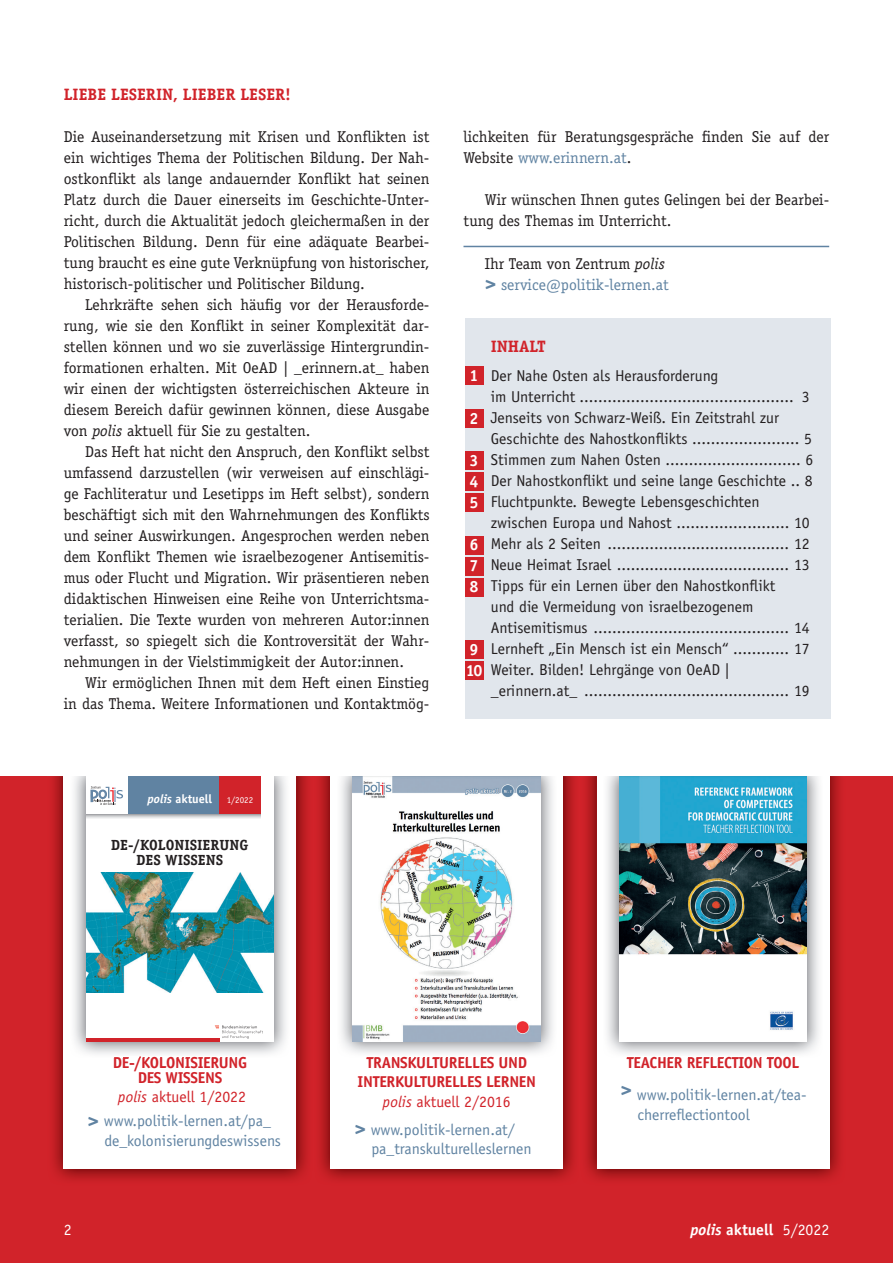
<style>
.page{position:relative;width:893px;height:1263px;background:#fff}
.page>*{position:absolute;margin:0;border:0;box-sizing:border-box;transform-origin:0 0}
.t1{font:700 16.5px "Officina Serif Std";color:#d1232a}
.t2{font:700 16.2px/21px "Officina Serif Std";color:#fff;text-align:justify}
.t3{font:15.75px/21px "Officina Serif Std";color:#231f20;text-align:justify}
.t4{font:15.75px/21px "Officina Sans Std";color:#231f20}
.t5{font:15.75px/23.7px "Officina Sans Std";color:#6083a2;text-align:center}
.t6{font:700 15.75px/19.5px "Officina Sans Std";letter-spacing:-.02em;color:#d1232a;text-align:center}
.t7{font:15.75px/21px "Officina Serif Std";color:#6083a2}
.t8{font:700 15.75px "Officina Sans Std";color:#fff}
.t9{font:15.75px "Officina Sans Std";color:#fff}
.t10{font:700 14.7px/14.4px "Officina Serif Std";color:#231f20;text-align:center}
.t11{font:700 12.3px "Officina Sans Std";color:#fff}
.s1{font-style:italic}
.s2{font-weight:400;font-size:9px}
.s3{color:#6083a2}
.s4{color:#231f20}
.s5{font-style:italic;color:#231f20}
.s6{font-weight:700;font-size:25.2px}
.s7{font-style:italic;color:#d1232a}
.s8{color:#d1232a}
.s9{font-family:"Officina Serif Std";font-weight:700;font-size:25.2px}
.s10{font-weight:400;font-style:italic}
.s11{font-weight:400}
.s12{font-weight:700;color:#d1232a}
</style>
<div class="page">
<div style="left:0;top:776px;width:893px;height:487px;background:#d1232a"></div>
<img style="left:53px;top:776px;width:254px;height:404px">
<div style="left:64px;top:757px;width:232px;height:412px;background:#fff"></div>
<img style="left:586px;top:776px;width:254px;height:404px">
<div style="left:597px;top:757px;width:232px;height:412px;background:#fff"></div>
<img style="left:320px;top:776px;width:254px;height:404px">
<div style="left:331px;top:757px;width:232px;height:412px;background:#fff"></div>
<img style="left:341px;top:776px;width:212px;height:281px">
<img style="left:367px;top:1057px;width:158px;height:1px">
<img style="left:353px;top:776px;width:188px;height:266px">
<img style="left:74px;top:776px;width:212px;height:278px">
<img style="left:114px;top:1056px;width:132px;height:2px">
<div style="left:86px;top:776px;width:188px;height:266px;background:#fff"></div>
<img style="left:86px;top:872px;width:188px;height:121px">
<svg style="left:215px;top:1025px;width:48px;height:14px"></svg>
<hr style="left:86px;top:1038px;width:133px;height:4px;background:#d1232a">
<div style="left:128px;top:776px;width:133px;height:38px;background:#6083a2"></div>
<div style="left:219px;top:776px;width:42px;height:38px;background:#d1232a"></div>
<svg style="left:91px;top:786px;width:32px;height:19px"></svg>
<img style="left:607px;top:776px;width:212px;height:282px">
<img style="left:627px;top:1057px;width:172px;height:1px">
<img style="left:619px;top:776px;width:188px;height:266px">
<hr style="left:463px;top:246px;width:366px;height:1px;background:#6083a2">
<div style="left:465px;top:319px;width:366px;height:400px;background:#e1e6ec"></div>
<div style="left:465px;top:367px;width:18px;height:18px;background:#d1232a"></div>
<div style="left:465px;top:409px;width:18px;height:19px;background:#d1232a"></div>
<div style="left:465px;top:451px;width:18px;height:19px;background:#d1232a"></div>
<div style="left:465px;top:473px;width:18px;height:18px;background:#d1232a"></div>
<div style="left:465px;top:494px;width:18px;height:18px;background:#d1232a"></div>
<div style="left:465px;top:536px;width:18px;height:18px;background:#d1232a"></div>
<div style="left:465px;top:557px;width:18px;height:18px;background:#d1232a"></div>
<div style="left:465px;top:578px;width:18px;height:18px;background:#d1232a"></div>
<div style="left:465px;top:640px;width:18px;height:19px;background:#d1232a"></div>
<div style="left:465px;top:661px;width:18px;height:19px;background:#d1232a"></div>
<p class="t1" style="left:64px;top:85px;width:229px">LIEBE LESERIN, LIEBER LESER!</p>
<p class="t3" style="left:64px;top:127px;width:367px">Die Auseinandersetzung mit Krisen und Konflikten ist ein wichtiges Thema der Politischen Bildung. Der Nah&shy;ostkonflikt als lange andauernder Konflikt hat seinen Platz durch die Dauer einerseits im Geschichte-Unter&shy;richt, durch die Aktualität jedoch gleichermaßen in der Politischen Bildung. Denn für eine adäquate Bearbei&shy;tung braucht es eine gute Verknüpfung von historischer, historisch-politischer und Politischer Bildung.</p>
<p class="t3" style="left:64px;top:295px;width:367px;text-indent:21px">Lehrkräfte sehen sich häufig vor der Herausforde&shy;rung, wie sie den Konflikt in seiner Komplexität dar&shy;stellen können und wo sie zuverlässige Hintergrundin&shy;formationen erhalten. Mit OeAD | _erinnern.at_ haben wir einen der wichtigsten österreichischen Akteure in diesem Bereich dafür gewinnen können, diese Ausgabe von <span class="s1">polis</span> aktuell für Sie zu gestalten.</p>
<p class="t3" style="left:64px;top:442px;width:367px;text-indent:21px">Das Heft hat nicht den Anspruch, den Konflikt selbst umfassend darzustellen (wir verweisen auf einschlägi&shy;ge Fachliteratur und Lesetipps im Heft selbst), sondern beschäftigt sich mit den Wahrnehmungen des Konflikts und seiner Auswirkungen. Angesprochen werden neben dem Konflikt Themen wie israelbezogener Antisemitis&shy;mus oder Flucht und Migration. Wir präsentieren neben didaktischen Hinweisen eine Reihe von Unterrichtsma&shy;terialien. Die Texte wurden von mehreren Autor:innen verfasst, so spiegelt sich die Kontroversität der Wahr&shy;nehmungen in der Vielstimmigkeit der Autor:innen.</p>
<p class="t3" style="left:64px;top:673px;width:367px;text-align:right">Wir ermöglichen Ihnen mit dem Heft einen Einstieg<br>in das Thema. Weitere Informationen und Kontaktmög-</p>
<p class="t11" style="left:148px;top:791px;width:107px"><span class="s1">polis</span> aktuell <span class="s2">1/2022</span></p>
<p class="t10" style="left:111px;top:838px;width:139px">DE-/KOLONISIERUNG<br>DES WISSENS</p>
<p class="t3" style="left:463px;top:127px;width:367px">lichkeiten für Beratungsgespräche finden Sie auf der<br>Website <span class="s3">www.erinnern.at</span>.</p>
<p class="t3" style="left:463px;top:190px;width:367px;text-indent:21px">Wir wünschen Ihnen gutes Gelingen bei der Bearbei&shy;tung des Themas im Unterricht.</p>
<p class="t7" style="left:485px;top:253px;width:186px"><span class="s4">Ihr Team von Zentrum</span> <span class="s5">polis </span><span class="s6">&gt;</span> service@politik-lernen.at</p>
<p class="t2" style="left:470px;top:365px;width:11px">1</p>
<p class="t2" style="left:470px;top:408px;width:11px">2</p>
<p class="t2" style="left:470px;top:450px;width:11px">3<br>4<br>5</p>
<p class="t2" style="left:470px;top:534px;width:11px">6<br>7<br>8</p>
<p class="t2" style="left:466px;top:639px;width:18px">9<br>10</p>
<p class="t1" style="left:491px;top:336px;width:57px">INHALT</p>
<p class="t4" style="left:491px;top:366px;width:324px">Der Nahe Osten als Herausforderung<br>im Unterricht .............................................. 3<br>Jenseits von Schwarz-Weiß. Ein Zeitstrahl zur Geschichte des Nahostkonflikts ....................... 5<br>Stimmen zum Nahen Osten ............................. 6<br>Der Nahostkonflikt und seine lange Geschichte .. 8<br>Fluchtpunkte. Bewegte Lebensgeschichten zwischen Europa und Nahost ....... ................. 10<br>Mehr als 2 Seiten ....................................... 12<br>Neue Heimat Israel ..................................... 13<br>Tipps für ein Lernen über den Nahostkonflikt<br>und die Vermeidung von israelbezogenem Antisemitismus .......................................... 14<br>Lernheft „Ein Mensch ist ein Mensch“ ............ 17<br>Weiter. Bilden! Lehrgänge von OeAD | _erinnern.at_ ............................................ 19</p>
<p class="t6" style="left:113px;top:1055px;width:136px;line-height:15px">DE-/KOLONISIERUNG<br>DES WISSENS</p>
<p class="t5" style="left:87px;top:1085px;width:185px"><span class="s7">polis</span> <span class="s8">aktuell 1/2022<br></span><span class="s9">&gt;</span> www.politik-lernen.at/pa_</p>
<p class="t5" style="left:104px;top:1128px;width:178px">de_kolonisierungdeswissens</p>
<p class="t6" style="left:358px;top:1052px;width:180px">TRANSKULTURELLES UND<br>INTERKULTURELLES LERNEN <span class="s10">polis</span> <span class="s11">aktuell 2/2016</span></p>
<p class="t5" style="left:371px;top:1120px;width:162px;line-height:19.5px;text-align:left;text-indent:-17px"><span class="s9">&gt;</span> www.politik-lernen.at/ pa_transkulturelleslernen</p>
<p class="t5" style="left:620px;top:1046px;width:188px;line-height:32.5px"><span class="s12">TEACHER REFLECTION TOOL </span><sup>&gt;</sup> www.politik-lernen.at/tea-</p>
<p class="t5" style="left:637px;top:1103px;width:114px">cherreflectiontool</p>
<p class="t9" style="left:64px;top:1220px;width:9px">2</p>
<p class="t8" style="left:690px;top:1219px;width:140px"><span class="s1">polis</span> aktuell <span class="s11">5/2022</span></p>
</div>
